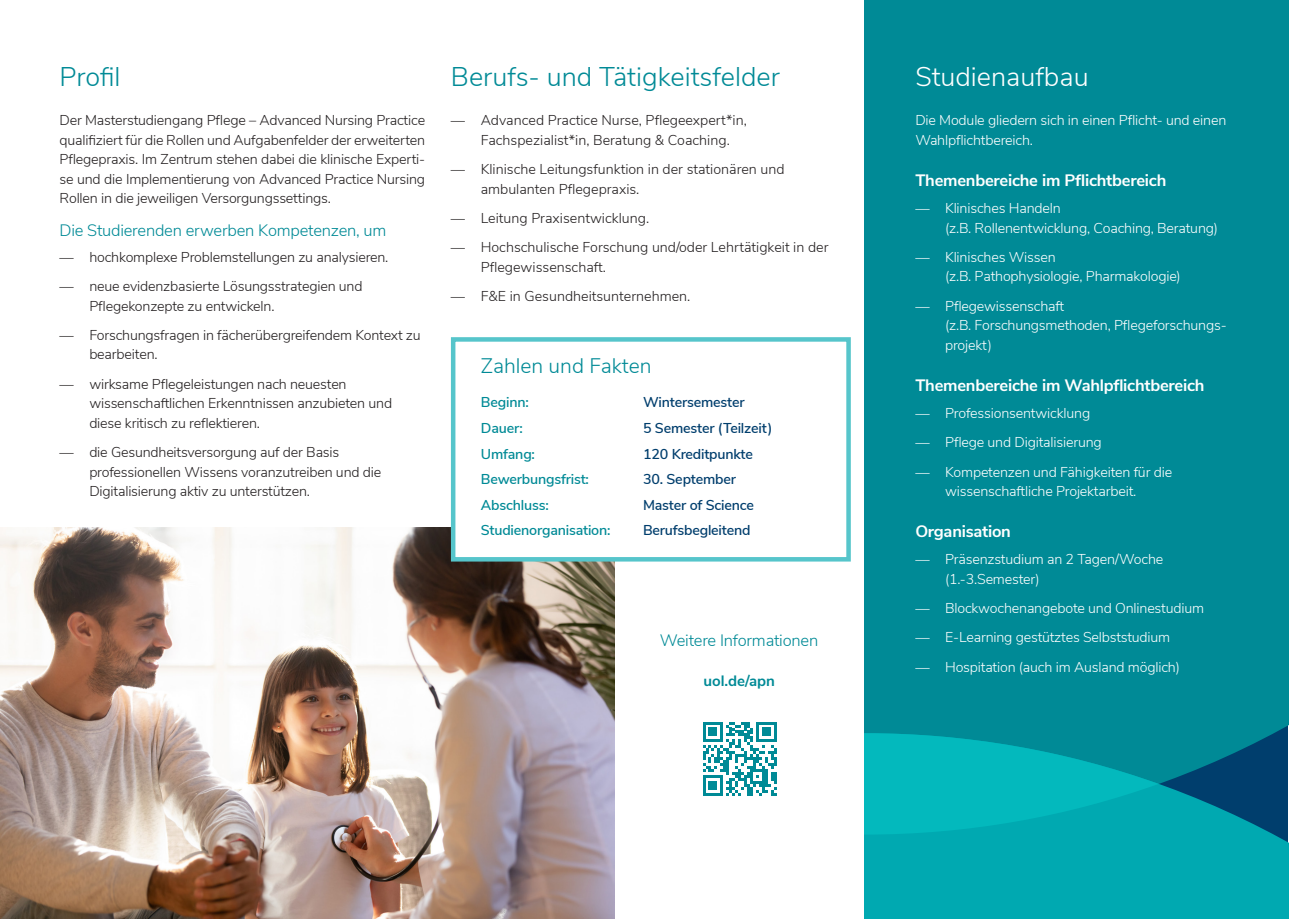
<style>
.page{position:relative;width:1289px;height:919px;background:#fff}
.page>*{position:absolute;margin:0;border:0;box-sizing:border-box;transform-origin:0 0}
.t1{font:300 27px "Nunito Sans";color:#008a96}
.t2{font:300 27px "Nunito Sans";color:#fff}
.t3{font:300 21px "Nunito Sans";color:#008a96}
.t4{font:700 16.5px "Nunito Sans";letter-spacing:-.015em;color:#fff}
.t5{font:300 16.5px "Nunito Sans";letter-spacing:-.015em;color:#008a96}
.t6{font:700 15px "Nunito Sans";color:#008a96}
.t7{font:300 14.25px/19.5px "Nunito Sans";letter-spacing:-.015em;color:#231f20}
.t8{font:300 14.25px/19.5px "Nunito Sans";letter-spacing:-.015em;color:#fff}
.t9{font:600 14.25px "Nunito Sans";letter-spacing:-.015em;color:#003e6d}
.t10{font:600 14.25px "Nunito Sans";letter-spacing:-.015em;color:#008a96}
.s1{font-weight:400}
</style>
<div class="page">
<div style="left:864px;top:1px;width:424px;height:732px;background:#008a96"></div>
<svg style="left:864px;top:733px;width:424px;height:185px;background:#0097a5"></svg>
<svg style="left:864px;top:733px;width:294px;height:101px;background:#02afb4"></svg>
<img style="left:0;top:527px;width:614px;height:391px">
<div style="left:453px;top:339px;width:395px;height:220px;background:#fff"></div>
<div style="left:451px;top:337px;width:399px;height:224px;border:4px solid #56c5cb"></div>
<svg style="left:703px;top:722px;width:73px;height:73px"></svg>
<h1 class="t1" style="left:60px;top:57px;width:62px">Profil</h1>
<p class="t7" style="left:60px;top:110px;width:367px;text-align:justify">Der Masterstudiengang Pflege – Advanced Nursing Practice qualifiziert für die Rollen und Aufgabenfelder der erweiterten Pflegepraxis. Im Zentrum stehen dabei die klinische Experti&shy;se und die Implementierung von Advanced Practice Nursing Rollen in die jeweiligen Versorgungssettings.</p>
<p class="t5" style="left:60px;top:218px;width:328px">Die Studierenden erwerben Kompetenzen, um</p>
<p class="t7" style="left:60px;top:246px;width:330px"><span class="s1">—</span> hochkomplexe Problemstellungen zu analysieren.</p>
<p class="t7" style="left:89px;top:275px;width:275px;text-indent:-30px"><span class="s1">—</span> neue evidenzbasierte Lösungsstrategien und<br>Pflegekonzepte zu entwickeln.</p>
<p class="t7" style="left:89px;top:324px;width:333px;text-indent:-30px"><span class="s1">—</span> Forschungsfragen in fächerübergreifendem Kontext zu bearbeiten.</p>
<p class="t7" style="left:89px;top:373px;width:304px;text-indent:-30px"><span class="s1">—</span> wirksame Pflegeleistungen nach neuesten wissenschaftlichen Erkenntnissen anzubieten und diese kritisch zu reflektieren.</p>
<p class="t7" style="left:89px;top:441px;width:293px;text-indent:-30px"><span class="s1">—</span> die Gesundheitsversorgung auf der Basis professionellen Wissens voranzutreiben und die<br>Digitalisierung aktiv zu unterstützen.</p>
<h1 class="t1" style="left:451px;top:57px;width:330px">Berufs- und Tätigkeitsfelder</h1>
<p class="t7" style="left:480px;top:110px;width:268px;text-indent:-30px"><span class="s1">—</span> Advanced Practice Nurse, Pflegeexpert*in,<br>Fachspezialist*in, Beratung &amp; Coaching.</p>
<p class="t7" style="left:480px;top:158px;width:305px;text-indent:-30px"><span class="s1">—</span> Klinische Leitungsfunktion in der stationären und ambulanten Pflegepraxis.</p>
<p class="t7" style="left:451px;top:207px;width:200px"><span class="s1">—</span> Leitung Praxisentwicklung.</p>
<p class="t7" style="left:480px;top:236px;width:349px;text-indent:-30px"><span class="s1">—</span> Hochschulische Forschung und/oder Lehrtätigkeit in der<br>Pflegewissenschaft.</p>
<p class="t7" style="left:451px;top:285px;width:241px"><span class="s1">—</span> F&amp;E in Gesundheitsunternehmen.</p>
<h2 class="t3" style="left:481px;top:350px;width:172px">Zahlen und Fakten</h2>
<p class="t10" style="left:481px;top:392px;width:49px">Beginn:</p>
<p class="t9" style="left:643px;top:392px;width:103px">Wintersemester</p>
<p class="t10" style="left:481px;top:417px;width:43px">Dauer:</p>
<p class="t9" style="left:643px;top:417px;width:131px">5 Semester (Teilzeit)</p>
<p class="t10" style="left:481px;top:443px;width:56px">Umfang:</p>
<p class="t9" style="left:643px;top:443px;width:111px">120 Kreditpunkte</p>
<p class="t10" style="left:481px;top:469px;width:109px">Bewerbungsfrist:</p>
<p class="t9" style="left:643px;top:469px;width:94px">30. September</p>
<p class="t10" style="left:481px;top:494px;width:69px">Abschluss:</p>
<p class="t9" style="left:643px;top:494px;width:113px">Master of Science</p>
<p class="t10" style="left:481px;top:520px;width:131px">Studienorganisation:</p>
<p class="t9" style="left:643px;top:520px;width:109px">Berufsbegleitend</p>
<p class="t5" style="left:660px;top:628px;width:160px">Weitere Informationen</p>
<p class="t6" style="left:703px;top:669px;width:73px">uol.de/apn</p>
<h1 class="t2" style="left:915px;top:57px;width:175px">Studienaufbau</h1>
<p class="t8" style="left:915px;top:110px;width:312px">Die Module gliedern sich in einen Pflicht- und einen<br>Wahlpflichtbereich.</p>
<p class="t4" style="left:915px;top:168px;width:252px">Themenbereiche im Pflichtbereich</p>
<p class="t8" style="left:945px;top:197px;width:274px;text-indent:-30px"><span class="s1">—</span> Klinisches Handeln<br>(z.B. Rollenentwicklung, Coaching, Beratung)</p>
<p class="t8" style="left:945px;top:246px;width:237px;text-indent:-30px"><span class="s1">—</span> Klinisches Wissen<br>(z.B. Pathophysiologie, Pharmakologie)</p>
<p class="t8" style="left:945px;top:295px;width:283px;text-indent:-30px"><span class="s1">—</span> Pflegewissenschaft<br>(z.B. Forschungsmethoden, Pflegeforschungs&shy;projekt)</p>
<p class="t4" style="left:915px;top:373px;width:291px">Themenbereiche im Wahlpflichtbereich</p>
<p class="t8" style="left:915px;top:402px;width:176px"><span class="s1">—</span> Professionsentwicklung</p>
<p class="t8" style="left:915px;top:431px;width:188px"><span class="s1">—</span> Pflege und Digitalisierung</p>
<p class="t8" style="left:915px;top:461px;width:258px;text-align:center"><span class="s1">—</span> Kompetenzen und Fähigkeiten für die wissenschaftliche Projektarbeit.</p>
<p class="t4" style="left:915px;top:519px;width:97px">Organisation</p>
<p class="t8" style="left:945px;top:548px;width:220px;text-indent:-30px"><span class="s1">—</span> Präsenzstudium an 2 Tagen/Woche (1.-3.Semester)</p>
<p class="t8" style="left:915px;top:597px;width:290px"><span class="s1">—</span> Blockwochenangebote und Onlinestudium</p>
<p class="t8" style="left:915px;top:626px;width:256px"><span class="s1">—</span> E-Learning gestütztes Selbststudium</p>
<p class="t8" style="left:915px;top:656px;width:266px"><span class="s1">—</span> Hospitation (auch im Ausland möglich)</p>
</div>
